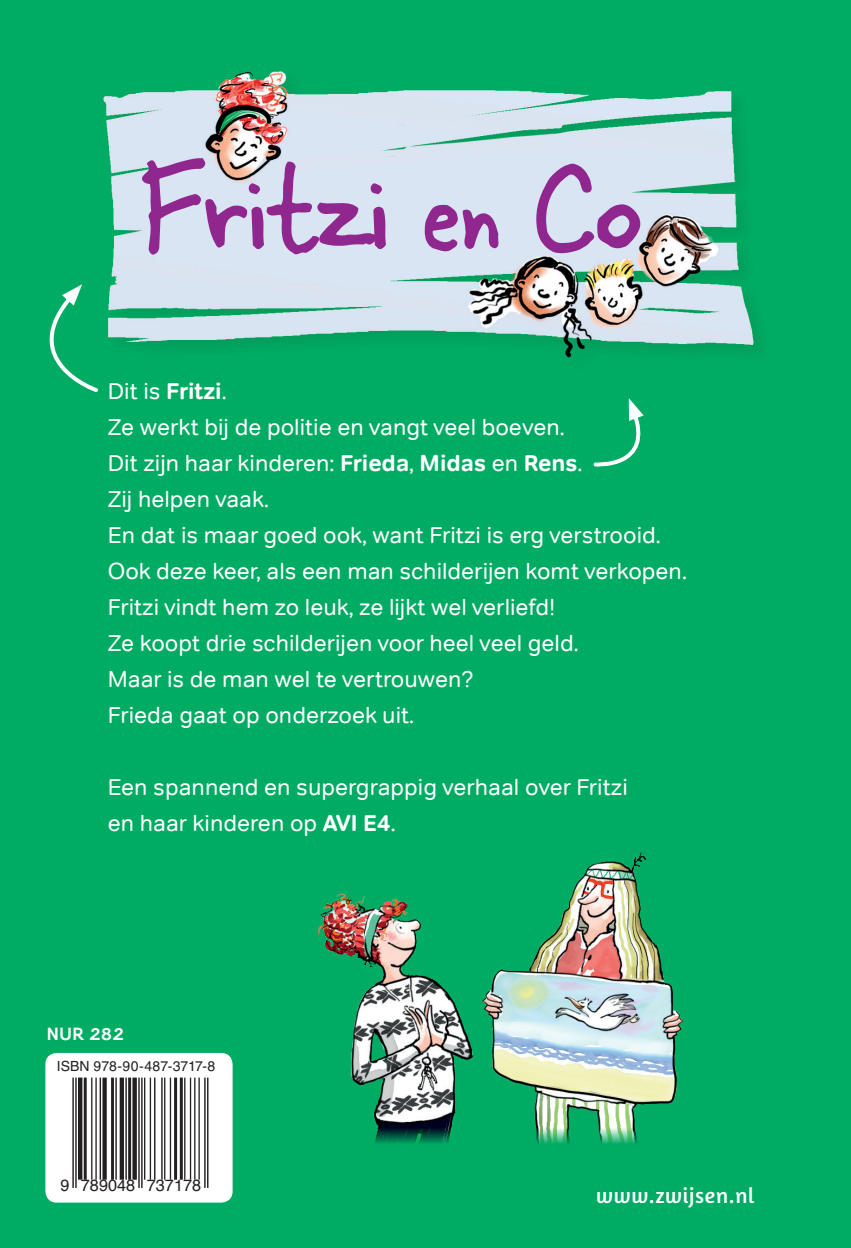
<style>
.page{position:relative;width:851px;height:1248px;background:#fff}
.page>*{position:absolute;margin:0;border:0;box-sizing:border-box;transform-origin:0 0}
.t1{font:138px "Skippy Sharp";letter-spacing:-.01em;color:#8f278f}
.t2{font:23px/36px "Tondo";color:#fff}
.t3{font:22px "Amaranth";letter-spacing:.03em;color:#fff}
.t4{font:700 17px "Zwijsendyslexieprint";letter-spacing:.01em;color:#fff}
.t5{font:16.4px "Helvetica";color:#231f20}
.t6{font:14px "Helvetica LT Std";color:#231f20}
.s1{font-size:124px}
.s2{font-weight:700}
</style>
<div class="page">
<div style="left:0;top:0;width:850px;height:1247px;background:#00ab63"></div>
<img style="left:103px;top:71px;width:654px;height:287px">
<img style="left:318px;top:851px;width:365px;height:293px">
<div style="left:45px;top:1052px;width:187px;height:150px;background:#fff;border-radius:11px"></div>
<svg style="left:72px;top:1077px;width:137px;height:111px"></svg>
<hr style="left:72px;top:1077px;width:2px;height:110px;background:#231f20">
<hr style="left:75px;top:1077px;width:2px;height:110px;background:#231f20">
<hr style="left:78px;top:1077px;width:4px;height:102px;background:#231f20">
<hr style="left:84px;top:1077px;width:3px;height:102px;background:#231f20">
<hr style="left:91px;top:1077px;width:1px;height:102px;background:#231f20">
<hr style="left:95px;top:1077px;width:2px;height:102px;background:#231f20">
<hr style="left:100px;top:1077px;width:1px;height:102px;background:#231f20">
<div style="left:102px;top:1077px;width:5px;height:102px;background:#231f20"></div>
<hr style="left:111px;top:1077px;width:3px;height:102px;background:#231f20">
<hr style="left:115px;top:1077px;width:2px;height:102px;background:#231f20">
<hr style="left:120px;top:1077px;width:4px;height:102px;background:#231f20">
<hr style="left:125px;top:1077px;width:2px;height:102px;background:#231f20">
<hr style="left:128px;top:1077px;width:3px;height:102px;background:#231f20">
<div style="left:132px;top:1077px;width:5px;height:102px;background:#231f20"></div>
<hr style="left:138px;top:1077px;width:2px;height:110px;background:#231f20">
<hr style="left:141px;top:1077px;width:1px;height:110px;background:#231f20">
<hr style="left:144px;top:1077px;width:1px;height:102px;background:#231f20">
<hr style="left:150px;top:1077px;width:1px;height:102px;background:#231f20">
<hr style="left:154px;top:1077px;width:1px;height:102px;background:#231f20">
<hr style="left:161px;top:1077px;width:2px;height:102px;background:#231f20">
<hr style="left:164px;top:1077px;width:1px;height:102px;background:#231f20">
<hr style="left:170px;top:1077px;width:1px;height:102px;background:#231f20">
<hr style="left:174px;top:1077px;width:3px;height:102px;background:#231f20">
<hr style="left:180px;top:1077px;width:3px;height:102px;background:#231f20">
<hr style="left:184px;top:1077px;width:1px;height:102px;background:#231f20">
<hr style="left:190px;top:1077px;width:1px;height:102px;background:#231f20">
<hr style="left:194px;top:1077px;width:1px;height:102px;background:#231f20">
<hr style="left:198px;top:1077px;width:2px;height:102px;background:#231f20">
<hr style="left:204px;top:1077px;width:1px;height:110px;background:#231f20">
<hr style="left:207px;top:1077px;width:1px;height:110px;background:#231f20">
<svg style="left:49px;top:284px;width:49px;height:108px"></svg>
<svg style="left:593px;top:398px;width:51px;height:69px"></svg>
<h1 class="t1" style="left:141px;top:108px;width:500px">Fritzi <span class="s1">en</span> Co</h1>
<p class="t2" style="left:108px;top:373px;width:580px">Dit is <span class="s2">Fritzi</span>.<br>Ze werkt bij de politie en vangt veel boeven.<br>Dit zijn haar kinderen: <span class="s2">Frieda</span>, <span class="s2">Midas</span> en <span class="s2">Rens</span>.<br>Zij helpen vaak.<br>En dat is maar goed ook, want Fritzi is erg verstrooid.<br>Ook deze keer, als een man schilderijen komt verkopen.<br>Fritzi vindt hem zo leuk, ze lijkt wel verliefd!<br>Ze koopt drie schilderijen voor heel veel geld.<br>Maar is de man wel te vertrouwen?<br>Frieda gaat op onderzoek uit.</p>
<p class="t2" style="left:108px;top:769px;width:521px">Een spannend en supergrappig verhaal over Fritzi en haar kinderen op <span class="s2">AVI E4</span>.</p>
<p class="t4" style="left:46px;top:1024px;width:79px">NUR 282</p>
<p class="t6" style="left:57px;top:1057px;width:160px">ISBN 978-90-487-3717-8</p>
<p class="t5" style="left:61px;top:1172px;width:142px">9 789048 737178</p>
<p class="t3" style="left:596px;top:1181px;width:160px">www.zwijsen.nl</p>
</div>
